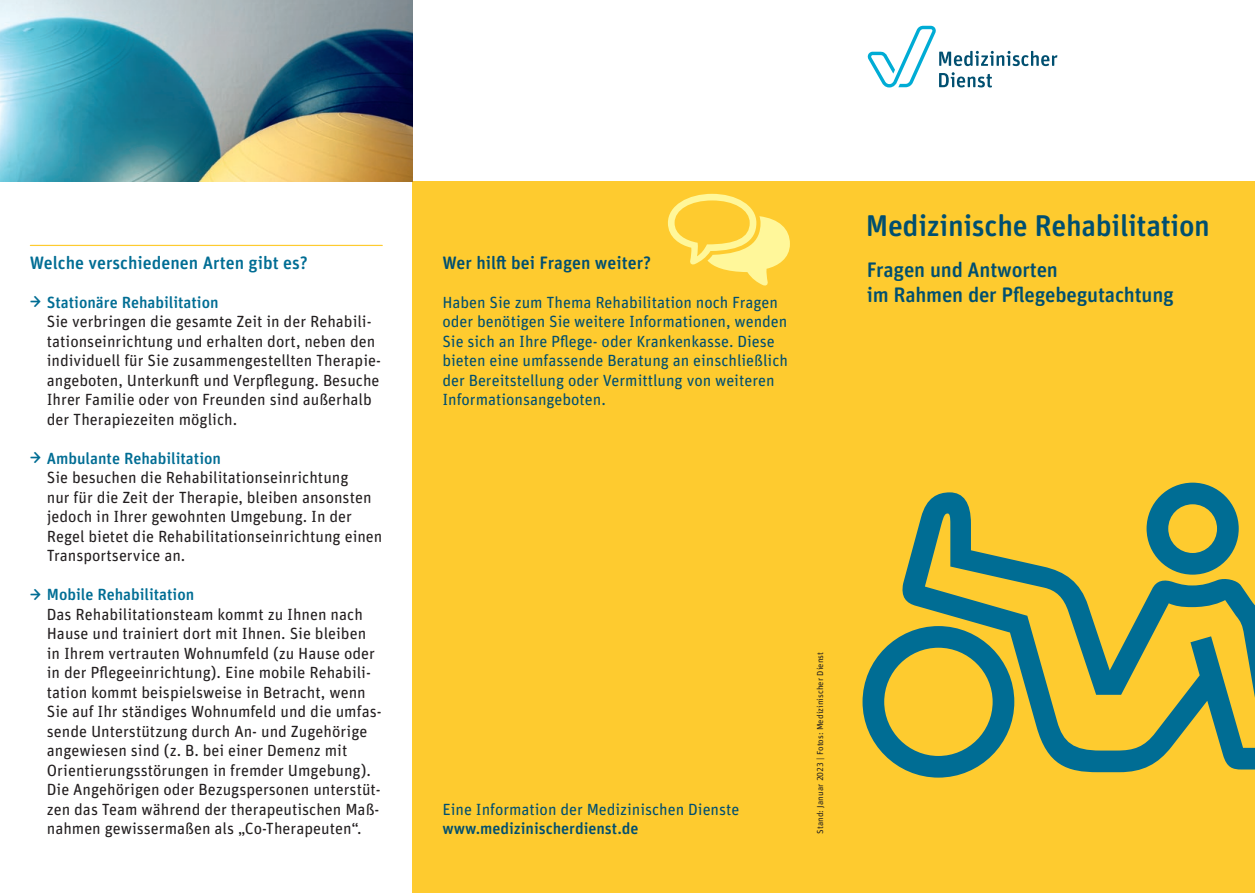
<style>
.page{position:relative;width:1255px;height:893px;background:#fff}
.page>*{position:absolute;margin:0;border:0;box-sizing:border-box;transform-origin:0 0}
.t1{font:500 30px "Unit Rounded Pro";letter-spacing:-.01em;color:#004f70}
.t2{font:500 21px "Unit Rounded Pro";letter-spacing:-.01em;color:#004f70}
.t3{font:500 18px "Unit Rounded OT";color:#006d94}
.t4{font:500 18px "Unit Rounded OT";color:#004f70}
.t5{font:16.2px/19.5px "Unit Rounded OT";color:#231f20}
.t6{font:16.2px "Unit Rounded Pro";color:#004f70}
.t7{font:500 16.2px "Unit Rounded OT";color:#006d94}
.t8{font:500 16.2px "Unit Rounded Pro";color:#004f70}
.t9{font:8.7px "Unit Rounded OT";letter-spacing:.01em;color:#231f20}
</style>
<div class="page">
<div style="left:412px;top:181px;width:842px;height:712px;background:#fecb2f"></div>
<svg style="left:668px;top:194px;width:122px;height:92px"></svg>
<img style="left:0;top:0;width:412px;height:181px">
<svg style="left:867px;top:26px;width:190px;height:61px"></svg>
<svg style="left:862px;top:483px;width:392px;height:295px"></svg>
<hr style="left:30px;top:245px;width:352px;height:1px;background:#fecb2f">
<p class="t3" style="left:30px;top:251px;width:279px">Welche verschiedenen Arten gibt es?</p>
<p class="t7" style="left:30px;top:292px;width:190px">→ Stationäre Rehabilitation</p>
<p class="t5" style="left:47px;top:311px;width:336px">Sie verbringen die gesamte Zeit in der Rehabili&shy;tationseinrichtung und erhalten dort, neben den individuell für Sie zusammengestellten Therapie&shy;angeboten, Unterkunft und Verpflegung. Besuche Ihrer Familie oder von Freunden sind außerhalb der Therapiezeiten möglich.</p>
<p class="t7" style="left:30px;top:448px;width:193px">→ Ambulante Rehabilitation</p>
<p class="t5" style="left:47px;top:467px;width:337px">Sie besuchen die Rehabilitationseinrichtung<br>nur für die Zeit der Therapie, bleiben ansonsten jedoch in Ihrer gewohnten Umgebung. In der Regel bietet die Rehabilitationseinrichtung einen Transportservice an.</p>
<p class="t7" style="left:30px;top:584px;width:166px">→ Mobile Rehabilitation</p>
<p class="t5" style="left:47px;top:604px;width:336px">Das Rehabilitationsteam kommt zu Ihnen nach Hause und trainiert dort mit Ihnen. Sie bleiben in Ihrem vertrauten Wohnumfeld (zu Hause oder in der Pflegeeinrichtung). Eine mobile Rehabili&shy;tation kommt beispielsweise in Betracht, wenn Sie auf Ihr ständiges Wohnumfeld und die umfas&shy;sende Unterstützung durch An- und Zugehörige angewiesen sind (z. B. bei einer Demenz mit Orientierungsstörungen in fremder Umgebung).<br>Die Angehörigen oder Bezugspersonen unterstüt&shy;zen das Team während der therapeutischen Maß&shy;nahmen gewissermaßen als „Co-Therapeuten“.</p>
<p class="t4" style="left:442px;top:251px;width:210px">Wer hilft bei Fragen weiter?</p>
<p class="t6" style="left:442px;top:291px;width:337px">Haben Sie zum Thema Rehabilitation noch Fragen</p>
<p class="t6" style="left:442px;top:310px;width:346px">oder benötigen Sie weitere Informationen, wenden</p>
<p class="t6" style="left:442px;top:330px;width:334px">Sie sich an Ihre Pflege- oder Krankenkasse. Diese</p>
<p class="t6" style="left:442px;top:349px;width:347px">bieten eine umfassende Beratung an einschließlich</p>
<p class="t6" style="left:442px;top:369px;width:333px">der Bereitstellung oder Vermittlung von weiteren</p>
<p class="t6" style="left:442px;top:388px;width:165px">Informationsangeboten.</p>
<p class="t1" style="left:865px;top:205px;width:346px">Medizinische Rehabilitation</p>
<p class="t2" style="left:866px;top:255px;width:193px">Fragen und Antworten</p>
<p class="t2" style="left:866px;top:280px;width:309px">im Rahmen der Pflegebegutachtung</p>
<p class="t6" style="left:442px;top:798px;width:298px">Eine Information der Medizinischen Dienste</p>
<p class="t8" style="left:442px;top:817px;width:198px">www.medizinischerdienst.de</p>
<p class="t9" style="left:814px;top:834px;width:184px;rotate:-90deg">Stand: Januar 2023 | Fotos: Medizinischer Dienst</p>
</div>
